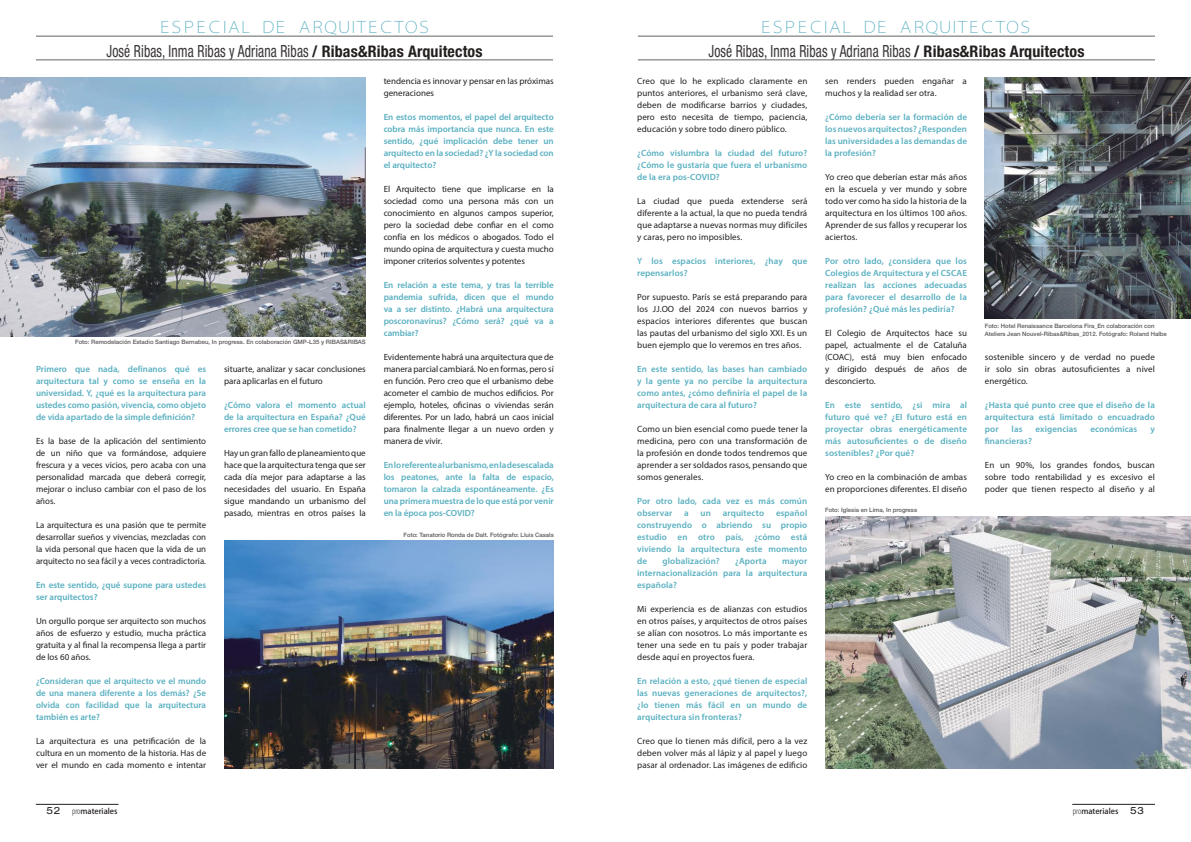
<style>
.page{position:relative;width:1191px;height:842px;background:#fff}
.page>*{position:absolute;margin:0;border:0;box-sizing:border-box;transform-origin:0 0}
.t1{font:17px "Myriad CAD";letter-spacing:.02em;color:#5ab0c1}
.t2{font:condensed 16.8px "Helvetica Neue";letter-spacing:.01em;color:#393535;scale:.81 1}
.t3{font:9px/12px "Myriad Pro";letter-spacing:.005em;color:#241f1f;text-align:justify}
.t4{font:600 9px/12px "Myriad Pro";letter-spacing:.01em;color:#5ab0c1;text-align:justify}
.t5{font:500 7.8px "Koz Go Std";color:#241f1f}
.t6{font:500 6px/7.2px "Helvetica Neue";color:#5a5758}
.s1{font-weight:700;font-size:16px;color:#241f1f}
.s2{font-family:"Helvetica Neue";font-weight:400;font-stretch:expanded;font-size:10px}
.s3{font-family:"Myriad Pro";font-weight:300;font-stretch:condensed;font-size:9.1px}
</style>
<div class="page">
<hr style="left:1072px;top:804px;width:83px;height:1px;background:#241f1f">
<hr style="left:36px;top:804px;width:82px;height:1px;background:#241f1f">
<img style="left:0;top:78px;width:366px;height:258px">
<img style="left:224px;top:540px;width:330px;height:228px">
<hr style="left:36px;top:60px;width:517px;height:1px;background:#656365">
<hr style="left:36px;top:36px;width:517px;height:1px;background:#656365">
<img style="left:984px;top:78px;width:207px;height:241px">
<hr style="left:638px;top:60px;width:517px;height:1px;background:#656365">
<hr style="left:638px;top:36px;width:517px;height:1px;background:#656365">
<img style="left:825px;top:516px;width:366px;height:252px">
<h1 class="t1" style="left:159px;top:17px;width:272px">ESPECIAL DE ARQUITECTOS</h1>
<h2 class="t2" style="left:106px;top:42px;width:466px">José Ribas, Inma Ribas y Adriana Ribas <span class="s1">/ Ribas&amp;Ribas Arquitectos</span></h2>
<p class="t6" style="left:75px;top:338px;width:292px">Foto: Remodelación Estadio Santiago Bernabeu, In progress. En colaboración GMP-L35 y RIBAS&amp;RIBAS</p>
<p class="t4" style="left:36px;top:363px;width:172px">Primero que nada, defínanos qué es arquitectura tal y como se enseña en la universidad. Y, ¿qué es la arquitectura para ustedes como pasión, vivencia, como objeto de vida apartado de la simple definición?</p>
<p class="t3" style="left:36px;top:435px;width:172px">Es la base de la aplicación del sentimiento de un niño que va formándose, adquiere frescura y a veces vicios, pero acaba con una personalidad marcada que deberá corregir, mejorar o incluso cambiar con el paso de los años.</p>
<p class="t3" style="left:36px;top:519px;width:172px">La arquitectura es una pasión que te permite desarrollar sueños y vivencias, mezcladas con la vida personal que hacen que la vida de un arquitecto no sea fácil y a veces contradictoria.</p>
<p class="t4" style="left:36px;top:579px;width:172px">En este sentido, ¿qué supone para ustedes ser arquitectos?</p>
<p class="t3" style="left:36px;top:615px;width:172px">Un orgullo porque ser arquitecto son muchos años de esfuerzo y estudio, mucha práctica gratuita y al final la recompensa llega a partir de los 60 años.</p>
<p class="t4" style="left:36px;top:675px;width:172px">¿Consideran que el arquitecto ve el mundo de una manera diferente a los demás? ¿Se olvida con facilidad que la arquitectura también es arte?</p>
<p class="t3" style="left:36px;top:735px;width:172px">La arquitectura es una petrificación de la cultura en un momento de la historia. Has de ver el mundo en cada momento e intentar</p>
<p class="t3" style="left:224px;top:363px;width:143px">situarte, analizar y sacar conclusiones para aplicarlas en el futuro</p>
<p class="t4" style="left:224px;top:399px;width:143px">¿Cómo valora el momento actual de la arquitectura en España? ¿Qué errores cree que se han cometido?</p>
<p class="t3" style="left:224px;top:447px;width:143px">Hay un gran fallo de planeamiento que hace que la arquitectura tenga que ser cada día mejor para adaptarse a las necesidades del usuario. En España sigue mandando un urbanismo del pasado, mientras en otros países la</p>
<p class="t3" style="left:384px;top:75px;width:172px">tendencia es innovar y pensar en las próximas generaciones</p>
<p class="t4" style="left:384px;top:111px;width:172px">En estos momentos, el papel del arquitecto cobra más importancia que nunca. En este sentido, ¿qué implicación debe tener un arquitecto en la sociedad? ¿Y la sociedad con el arquitecto?</p>
<p class="t3" style="left:384px;top:183px;width:172px">El Arquitecto tiene que implicarse en la sociedad como una persona más con un conocimiento en algunos campos superior, pero la sociedad debe confiar en el como confía en los médicos o abogados. Todo el mundo opina de arquitectura y cuesta mucho imponer criterios solventes y potentes</p>
<p class="t4" style="left:384px;top:279px;width:172px">En relación a este tema, y tras la terrible pandemia sufrida, dicen que el mundo va a ser distinto. ¿Habrá una arquitectura poscoronavirus? ¿Cómo será? ¿qué va a cambiar?</p>
<p class="t3" style="left:384px;top:351px;width:172px">Evidentemente habrá una arquitectura que de manera parcial cambiará. No en formas, pero sí en función. Pero creo que el urbanismo debe acometer el cambio de muchos edificios. Por ejemplo, hoteles, oficinas o viviendas serán diferentes. Por un lado, habrá un caos inicial para finalmente llegar a un nuevo orden y manera de vivir.</p>
<p class="t4" style="left:384px;top:459px;width:172px">En lo referente al urbanismo, en la desescalada los peatones, ante la falta de espacio, tomaron la calzada espontáneamente. ¿Es una primera muestra de lo que está por venir en la época pos-COVID?</p>
<p class="t6" style="left:403px;top:531px;width:152px">Foto: Tanatorio Ronda de Dalt. Fotógrafo: Lluis Casals</p>
<h1 class="t1" style="left:760px;top:17px;width:272px">ESPECIAL DE ARQUITECTOS</h1>
<h2 class="t2" style="left:708px;top:42px;width:466px">José Ribas, Inma Ribas y Adriana Ribas <span class="s1">/ Ribas&amp;Ribas Arquitectos</span></h2>
<p class="t3" style="left:637px;top:75px;width:172px">Creo que lo he explicado claramente en puntos anteriores, el urbanismo será clave, deben de modificarse barrios y ciudades, pero esto necesita de tiempo, paciencia, educación y sobre todo dinero público.</p>
<p class="t4" style="left:637px;top:147px;width:172px">¿Cómo vislumbra la ciudad del futuro? ¿Cómo le gustaría que fuera el urbanismo de la era pos-COVID?</p>
<p class="t3" style="left:637px;top:195px;width:172px">La ciudad que pueda extenderse será diferente a la actual, la que no pueda tendrá que adaptarse a nuevas normas muy difíciles y caras, pero no imposibles.</p>
<p class="t4" style="left:637px;top:255px;width:172px">Y los espacios interiores, ¿hay que repensarlos?</p>
<p class="t3" style="left:637px;top:291px;width:172px">Por supuesto. París se está preparando para los JJ.OO del 2024 con nuevos barrios y espacios interiores diferentes que buscan las pautas del urbanismo del siglo XXI. Es un buen ejemplo que lo veremos en tres años.</p>
<p class="t4" style="left:637px;top:363px;width:172px">En este sentido, las bases han cambiado y la gente ya no percibe la arquitectura como antes, ¿cómo definiría el papel de la arquitectura de cara al futuro?</p>
<p class="t3" style="left:637px;top:423px;width:172px">Como un bien esencial como puede tener la medicina, pero con una transformación de la profesión en donde todos tendremos que aprender a ser soldados rasos, pensando que somos generales.</p>
<p class="t4" style="left:637px;top:495px;width:172px">Por otro lado, cada vez es más común observar</p>
<p class="t4" style="left:637px;top:507px;width:172px;text-indent:139px">español construyendo o abriendo su propio estudio en otro país, ¿cómo está viviendo la arquitectura este momento de</p>
<p class="t4" style="left:684px;top:507px;width:6px">a</p>
<p class="t4" style="left:700px;top:507px;width:12px">un</p>
<p class="t4" style="left:723px;top:507px;width:43px">arquitecto</p>
<p class="t4" style="left:662px;top:555px;width:59px">globalización?</p>
<p class="t4" style="left:735px;top:555px;width:33px">¿Aporta</p>
<p class="t4" style="left:637px;top:555px;width:172px;text-indent:145px">mayor internacionalización para la arquitectura española?</p>
<p class="t3" style="left:637px;top:603px;width:172px">Mi experiencia es de alianzas con estudios en otros países, y arquitectos de otros países se alían con nosotros. Lo más importante es tener una sede en tu país y poder trabajar desde aquí en proyectos fuera.</p>
<p class="t4" style="left:637px;top:675px;width:172px">En relación a esto, ¿qué tienen de especial las nuevas generaciones de arquitectos?, ¿lo tienen más fácil en un mundo de arquitectura sin fronteras?</p>
<p class="t3" style="left:637px;top:735px;width:172px">Creo que lo tienen más difícil, pero a la vez deben volver más al lápiz y al papel y luego pasar al ordenador. Las imágenes de edificio</p>
<p class="t3" style="left:825px;top:75px;width:143px">sen renders pueden engañar a muchos y la realidad ser otra.</p>
<p class="t4" style="left:825px;top:111px;width:143px">¿Cómo debería ser la formación de los nuevos arquitectos? ¿Responden las universidades a las demandas de la profesión?</p>
<p class="t3" style="left:825px;top:171px;width:143px">Yo creo que deberían estar más años en la escuela y ver mundo y sobre todo ver como ha sido la historia de la arquitectura en los últimos 100 años.<br>Aprender de sus fallos y recuperar los aciertos.</p>
<p class="t4" style="left:825px;top:255px;width:143px">Por otro lado, ¿considera que los Colegios de Arquitectura y el CSCAE realizan las acciones adecuadas para favorecer el desarrollo de la profesión? ¿Qué más les pediría?</p>
<p class="t3" style="left:825px;top:327px;width:143px">El Colegio de Arquitectos hace su papel, actualmente el de Cataluña (COAC), está muy bien enfocado y dirigido después de años de desconcierto.</p>
<p class="t4" style="left:825px;top:399px;width:143px">En este sentido, ¿si mira al futuro qué ve? ¿El futuro está en proyectar obras energéticamente más autosuficientes o de diseño sostenibles? ¿Por qué?</p>
<p class="t3" style="left:825px;top:471px;width:143px">Yo creo en la combinación de ambas en proporciones diferentes. El diseño</p>
<p class="t6" style="left:825px;top:507px;width:93px">Foto: Iglesia en Lima, In progress</p>
<p class="t6" style="left:984px;top:323px;width:184px">Foto: Hotel Renaissance Barcelona Fira_En colaboración con<br>Ateliers Jean Nouvel-Ribas&amp;Ribas_2012. Fotógrafo: Roland Halbe</p>
<p class="t3" style="left:984px;top:351px;width:172px">sostenible sincero y de verdad no puede ir solo sin obras autosuficientes a nivel energético.</p>
<p class="t4" style="left:984px;top:399px;width:172px">¿Hasta qué punto cree que el diseño de la arquitectura está limitado o encuadrado por</p>
<p class="t4" style="left:1011px;top:423px;width:12px">las</p>
<p class="t4" style="left:1035px;top:423px;width:43px">exigencias</p>
<p class="t4" style="left:1090px;top:423px;width:49px">económicas</p>
<p class="t4" style="left:1150px;top:423px;width:6px">y</p>
<p class="t4" style="left:984px;top:435px;width:49px">financieras?</p>
<p class="t3" style="left:984px;top:459px;width:172px">En un 90%, los grandes fondos, buscan sobre todo rentabilidad y es excesivo el poder que tienen respecto al diseño y al</p>
<p class="t5" style="left:47px;top:806px;width:72px"><span class="s2">52</span> <span class="s3">pro</span>materiales</p>
<p class="t5" style="left:1073px;top:806px;width:73px"><span class="s3">pro</span>materiales <span class="s2">53</span></p>
</div>
